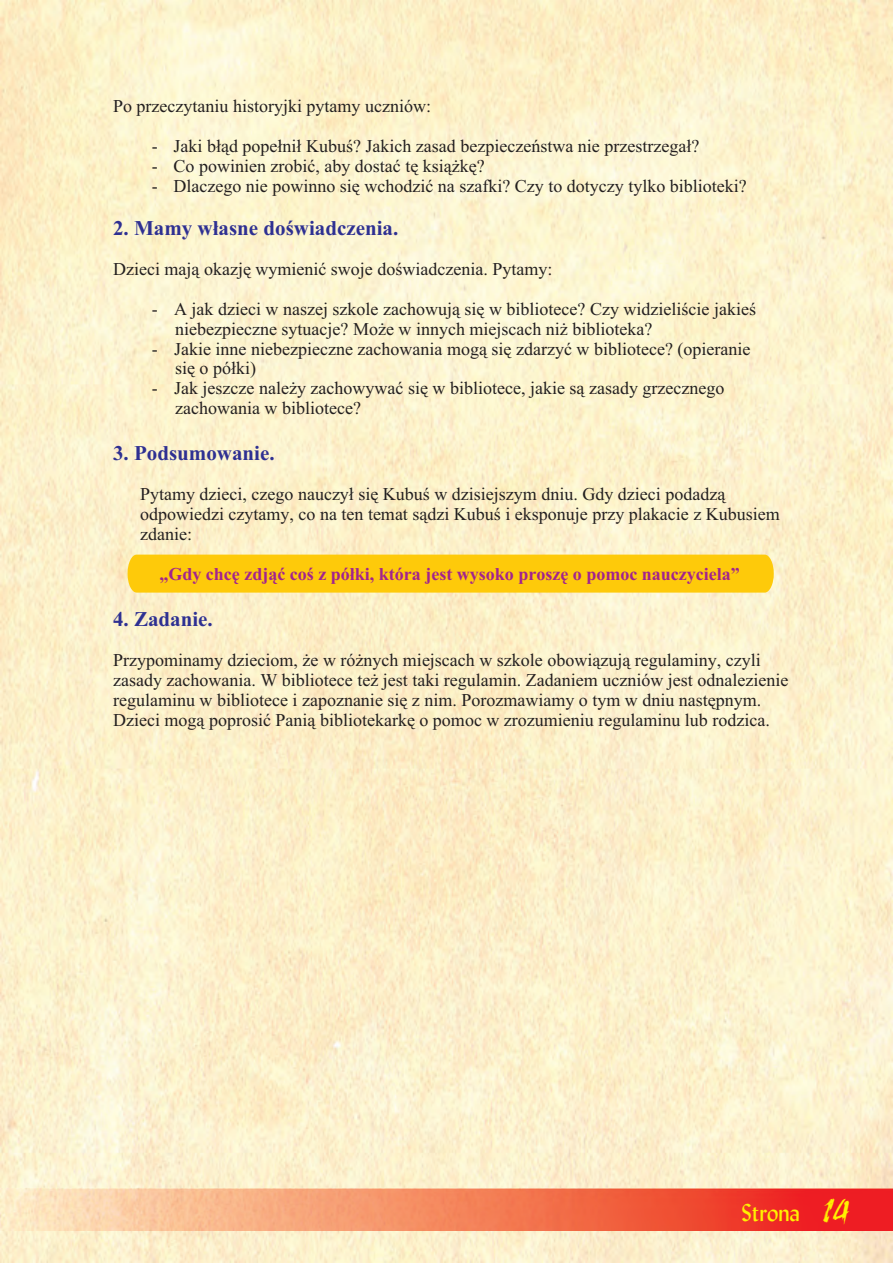
<style>
.page{position:relative;width:894px;height:1263px;background:#fff}
.page>*{position:absolute;margin:0;border:0;box-sizing:border-box;transform-origin:0 0}
.t1{font:24px "Lydian BT";color:#fff101}
.t2{font:700 21px "Times New Roman";color:#2e3092}
.t3{font:18px/20px "Times New Roman";color:#231f20}
.t4{font:700 18px "Times New Roman";color:#a2238e}
.s1{font-family:"Ruach Plain";font-size:35.4px}
</style>
<div class="page">
<img style="left:0;top:0;width:893px;height:1263px">
<div style="left:128px;top:555px;width:646px;height:38px;background:#feca0a"></div>
<img style="left:0;top:1189px;width:893px;height:42px">
<p class="t3" style="left:113px;top:98px;width:319px">Po przeczytaniu historyjki pytamy uczniów:</p>
<p class="t3" style="left:152px;top:137px;width:549px">- Jaki b³¹d pope³ni³ Kubuœ? Jakich zasad bezpieczeñstwa nie przestrzega³?</p>
<p class="t3" style="left:152px;top:157px;width:335px">- Co powinien zrobiæ, aby dostaæ tê ksi¹¿kê?</p>
<p class="t3" style="left:152px;top:177px;width:597px">- Dlaczego nie powinno siê wchodziæ na szafki? Czy to dotyczy tylko biblioteki?</p>
<p class="t2" style="left:113px;top:221px;width:287px">2. Mamy w³asne doœwiadczenia.</p>
<p class="t3" style="left:113px;top:260px;width:441px">Dzieci maj¹ okazjê wymieniæ swoje doœwiadczenia. Pytamy:</p>
<p class="t3" style="left:175px;top:300px;width:582px;text-indent:-23px">- A jak dzieci w naszej szkole zachowuj¹ siê w bibliotece? Czy widzieliœcie jakieœ niebezpieczne sytuacje? Mo¿e w innych miejscach ni¿ biblioteka?</p>
<p class="t3" style="left:175px;top:340px;width:577px;text-indent:-23px">- Jakie inne niebezpieczne zachowania mog¹ siê zdarzyæ w bibliotece? (opieranie siê o pó³ki)</p>
<p class="t3" style="left:175px;top:380px;width:551px;text-indent:-23px">- Jak jeszcze nale¿y zachowywaæ siê w bibliotece, jakie s¹ zasady grzecznego zachowania w bibliotece?</p>
<p class="t2" style="left:113px;top:445px;width:163px">3. Podsumowanie.</p>
<p class="t3" style="left:140px;top:486px;width:641px">Pytamy dzieci, czego nauczy³ siê Kubuœ w dzisiejszym dniu. Gdy dzieci podadz¹ odpowiedzi czytamy, co na ten temat s¹dzi Kubuœ i eksponuje przy plakacie z Kubusiem zdanie:</p>
<p class="t4" style="left:159px;top:568px;width:582px">„Gdy chcê zdj¹æ coœ z pó³ki, która jest wysoko proszê o pomoc nauczyciela”</p>
<p class="t2" style="left:113px;top:612px;width:101px">4. Zadanie.</p>
<p class="t3" style="left:113px;top:652px;width:677px">Przypominamy dzieciom, ¿e w ró¿nych miejscach w szkole obowi¹zuj¹ regulaminy, czyli zasady zachowania. W bibliotece te¿ jest taki regulamin. Zadaniem uczniów jest odnalezienie regulaminu w bibliotece i zapoznanie siê z nim. Porozmawiamy o tym w dniu nastêpnym.<br>Dzieci mog¹ poprosiæ Pani¹ bibliotekarkê o pomoc w zrozumieniu regulaminu lub rodzica.</p>
<h1 class="t1" style="left:741px;top:1203px;width:108px">Strona <span class="s1">14</span></h1>
</div>
